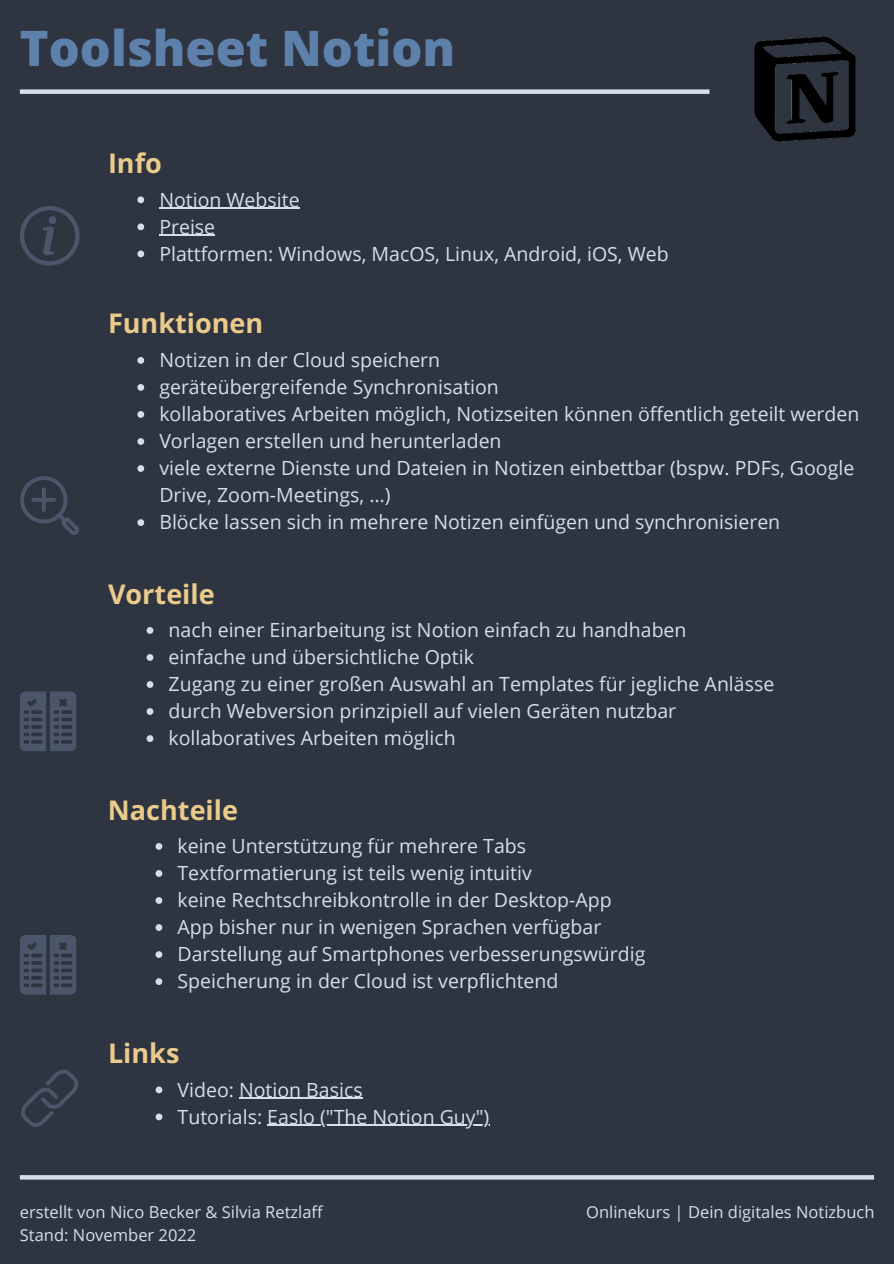
<style>
.page{position:relative;width:894px;height:1264px;background:#fff}
.page>*{position:absolute;margin:0;border:0;box-sizing:border-box;transform-origin:0 0}
.t1{font:800 48.9px "Open Sans";color:#5e81ac}
.t2{font:700 27px "Open Sans";color:#ebcb8b}
.t3{font:19.5px/27px "Open Sans";color:#d8dee9}
.t4{font:16.5px/22.5px "Open Sans";color:#d8dee9}
</style>
<div class="page">
<div style="left:0;top:0;width:893px;height:1263px;background:#2e3440"></div>
<svg style="left:20px;top:1175px;width:853px;height:4px;background:#d3d9e4"></svg>
<div style="left:20px;top:89px;width:689px;height:5px;background:#d8dee9"></div>
<svg style="left:20px;top:206px;width:60px;height:59px"></svg>
<svg style="left:20px;top:476px;width:59px;height:59px"></svg>
<svg style="left:20px;top:691px;width:56px;height:60px"></svg>
<svg style="left:20px;top:935px;width:56px;height:59px"></svg>
<svg style="left:21px;top:1069px;width:57px;height:58px"></svg>
<img style="left:754px;top:36px;width:102px;height:106px">
<svg style="left:146px;top:627px;width:7px;height:7px"></svg>
<svg style="left:146px;top:654px;width:7px;height:7px"></svg>
<svg style="left:146px;top:681px;width:7px;height:7px"></svg>
<svg style="left:146px;top:708px;width:7px;height:7px"></svg>
<svg style="left:146px;top:735px;width:7px;height:7px"></svg>
<svg style="left:137px;top:357px;width:7px;height:7px"></svg>
<svg style="left:137px;top:384px;width:7px;height:7px"></svg>
<svg style="left:137px;top:411px;width:7px;height:7px"></svg>
<svg style="left:137px;top:438px;width:7px;height:7px"></svg>
<svg style="left:137px;top:465px;width:7px;height:7px"></svg>
<svg style="left:137px;top:519px;width:7px;height:7px"></svg>
<svg style="left:137px;top:196px;width:7px;height:7px"></svg>
<hr style="left:159px;top:208px;width:140px;height:1px;background:#d8dee9">
<svg style="left:137px;top:223px;width:7px;height:7px"></svg>
<hr style="left:159px;top:235px;width:56px;height:1px;background:#d8dee9">
<svg style="left:137px;top:250px;width:7px;height:7px"></svg>
<svg style="left:155px;top:843px;width:7px;height:6px"></svg>
<svg style="left:155px;top:870px;width:7px;height:6px"></svg>
<svg style="left:155px;top:897px;width:7px;height:6px"></svg>
<svg style="left:155px;top:924px;width:7px;height:6px"></svg>
<svg style="left:155px;top:951px;width:7px;height:6px"></svg>
<svg style="left:155px;top:978px;width:7px;height:7px"></svg>
<svg style="left:156px;top:1086px;width:6px;height:7px"></svg>
<hr style="left:239px;top:1097px;width:123px;height:1px;background:#d8dee9">
<svg style="left:156px;top:1113px;width:6px;height:7px"></svg>
<hr style="left:267px;top:1124px;width:222px;height:1px;background:#d8dee9">
<h1 class="t1" style="left:20px;top:13px;width:437px">Toolsheet Notion</h1>
<h2 class="t2" style="left:108px;top:144px;width:55px">Info</h2>
<p class="t3" style="left:159px;top:185px;width:511px">Notion Website<br>Preise<br>Plattformen: Windows, MacOS, Linux, Android, iOS, Web</p>
<h2 class="t2" style="left:108px;top:304px;width:157px">Funktionen</h2>
<p class="t3" style="left:159px;top:346px;width:701px">Notizen in der Cloud speichern<br>geräteübergreifende Synchronisation<br>kollaboratives Arbeiten möglich, Notizseiten können öffentlich geteilt werden Vorlagen erstellen und herunterladen<br>viele externe Dienste und Dateien in Notizen einbettbar (bspw. PDFs, Google Drive, Zoom-Meetings, …)<br>Blöcke lassen sich in mehrere Notizen einfügen und synchronisieren</p>
<h2 class="t2" style="left:108px;top:574px;width:108px">Vorteile</h2>
<p class="t3" style="left:168px;top:616px;width:607px">nach einer Einarbeitung ist Notion einfach zu handhaben<br>einfache und übersichtliche Optik<br>Zugang zu einer großen Auswahl an Templates für jegliche Anlässe durch Webversion prinzipiell auf vielen Geräten nutzbar kollaboratives Arbeiten möglich</p>
<h2 class="t2" style="left:108px;top:790px;width:132px">Nachteile</h2>
<p class="t3" style="left:177px;top:832px;width:469px">keine Unterstützung für mehrere Tabs Textformatierung ist teils wenig intuitiv<br>keine Rechtschreibkontrolle in der Desktop-App App bisher nur in wenigen Sprachen verfügbar Darstellung auf Smartphones verbesserungswürdig Speicherung in der Cloud ist verpflichtend</p>
<h2 class="t2" style="left:108px;top:1034px;width:73px">Links</h2>
<p class="t3" style="left:177px;top:1075px;width:313px">Video: Notion Basics<br>Tutorials: Easlo ("The Notion Guy")</p>
<p class="t4" style="left:20px;top:1200px;width:304px">erstellt von Nico Becker &amp; Silvia Retzlaff<br>Stand: November 2022</p>
<p class="t4" style="left:586px;top:1200px;width:290px">Onlinekurs | Dein digitales Notizbuch</p>
</div>
